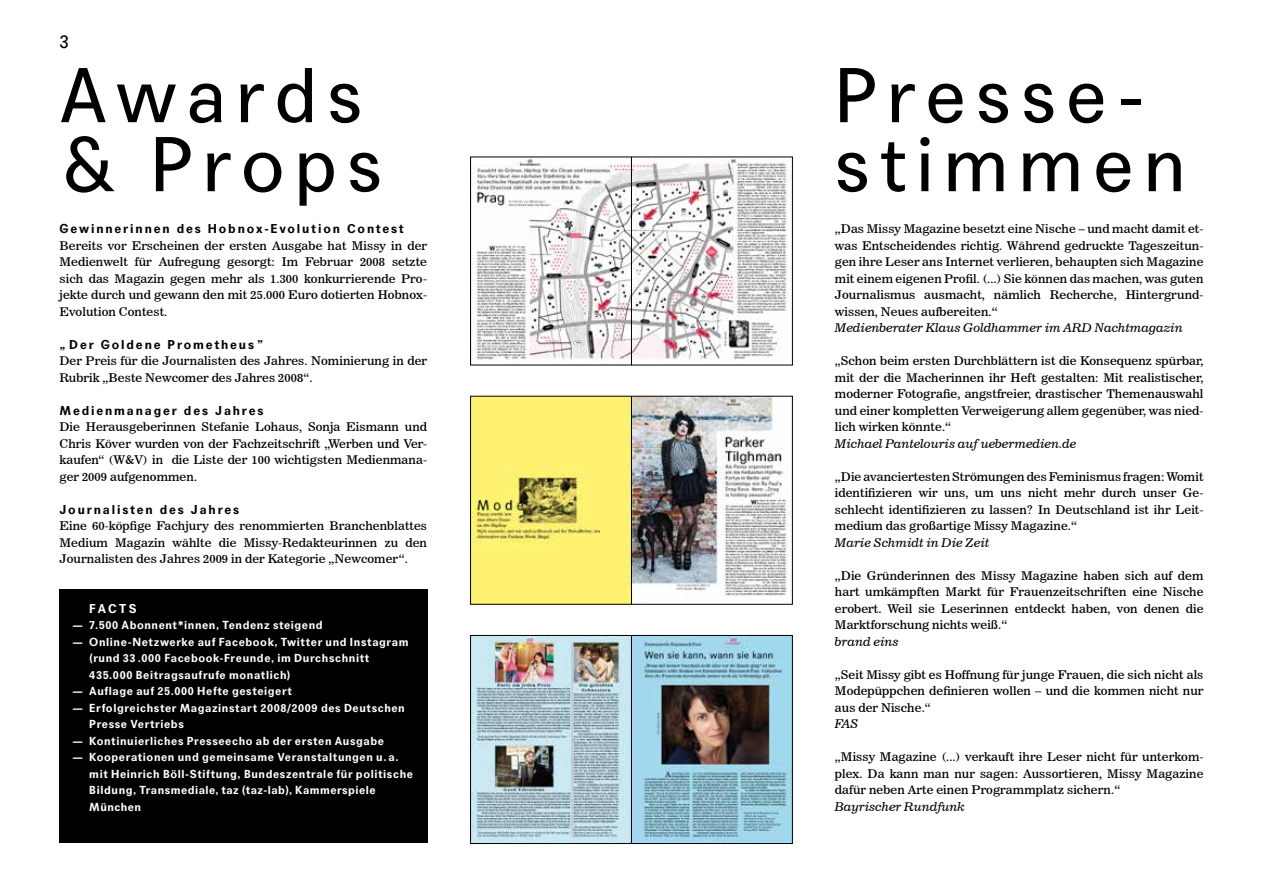
<style>
.page{position:relative;width:1263px;height:893px;background:#fff}
.page>*{position:absolute;margin:0;border:0;box-sizing:border-box;transform-origin:0 0}
.t1{font:75px/69px "Agipo";letter-spacing:.14em;color:#000}
.t2{font:18px "Agipo";color:#000}
.t3{font:700 12.45px "Agipo";letter-spacing:.15em;color:#000}
.t4{font:700 12.45px "Agipo";letter-spacing:.175em;color:#fff}
.t5{font:11.85px/16.5px "News 706 BT Roman C";letter-spacing:.005em;color:#000;text-align:justify;scale:1.07 1}
.t6{font:11.85px "News 706 BT Italic C";letter-spacing:.005em;color:#000;scale:1.07 1}
.t7{font:700 11.25px/16.5px "Agipo";letter-spacing:.055em;color:#fff}
</style>
<div class="page">
<img style="left:472px;top:159px;width:319px;height:204px">
<div style="left:470px;top:157px;width:323px;height:208px;border:1px solid #000"></div>
<img style="left:472px;top:637px;width:319px;height:205px">
<div style="left:470px;top:635px;width:323px;height:209px;border:1px solid #000"></div>
<img style="left:472px;top:398px;width:319px;height:205px">
<div style="left:470px;top:396px;width:323px;height:209px;border:1px solid #000"></div>
<div style="left:60px;top:589px;width:368px;height:254px;background:#000"></div>
<hr style="left:631px;top:396px;width:1px;height:208px;background:#000">
<hr style="left:631px;top:635px;width:1px;height:208px;background:#000">
<hr style="left:631px;top:157px;width:1px;height:208px;background:#000">
<h2 class="t2" style="left:60px;top:28px;width:11px">3</h2>
<h1 class="t1" style="left:60px;top:55px;width:324px">Awards &amp; Props</h1>
<p class="t3" style="left:60px;top:219px;width:346px">Gewinnerinnen des Hobnox-Evolution Contest</p>
<p class="t5" style="left:60px;top:237px;width:345px">Bereits vor Erscheinen der ersten Ausgabe hat Missy in der Medienwelt für Aufregung gesorgt: Im Februar 2008 setzte sich das Magazin gegen mehr als 1.300 konkurrierende Pro&shy;jekte durch und gewann den mit 25.000 Euro dotierten Hobnox-Evolution Contest.</p>
<p class="t3" style="left:60px;top:335px;width:205px">„ Der Goldene Prometheus”</p>
<p class="t5" style="left:60px;top:353px;width:345px">Der Preis für die Journalisten des Jahres. Nominierung in der<br>Rubrik „Beste Newcomer des Jahres 2008“.</p>
<p class="t3" style="left:60px;top:401px;width:205px">Medienmanager des Jahres</p>
<p class="t5" style="left:60px;top:419px;width:345px">Die Herausgeberinnen Stefanie Lohaus, Sonja Eismann und Chris Köver wurden von der Fachzeitschrift „Werben und Ver&shy;kaufen“ (W&amp;V) in die Liste der 100 wichtigsten Medienmana&shy;ger 2009 aufgenommen.</p>
<p class="t3" style="left:60px;top:500px;width:181px">Journalisten des Jahres</p>
<p class="t5" style="left:60px;top:518px;width:345px">Eine 60-köpfige Fachjury des renommierten Branchenblattes Medium Magazin wählte die Missy-Redakteurinnen zu den Journalisten des Jahres 2009 in der Kategorie „Newcomer“.</p>
<p class="t4" style="left:89px;top:599px;width:49px">FACTS</p>
<p class="t7" style="left:72px;top:616px;width:252px">— 7.500 Abonnent*innen, Tendenz steigend</p>
<p class="t7" style="left:89px;top:633px;width:321px;text-indent:-17px">— Online-Netzwerke auf Facebook, Twitter und Instagram (rund 33 .000 Facebook-Freunde, im Durchschnitt<br>435.000 Beitragsaufrufe monatlich)</p>
<p class="t7" style="left:72px;top:682px;width:221px">— Auflage auf 25.000 Hefte gesteigert</p>
<p class="t7" style="left:89px;top:699px;width:317px;text-indent:-17px">— Erfolgreichster Magazinstart 2008/2009 des Deutschen<br>Presse Vertriebs</p>
<p class="t7" style="left:72px;top:732px;width:313px">— Kontinuierliches Presseecho ab der ersten Ausgabe</p>
<p class="t7" style="left:89px;top:748px;width:325px;text-indent:-17px">— Kooperationen und gemeinsame Veranstaltungen u. a. mit Heinrich Böll-Stiftung, Bundeszentrale für politische Bildung, Transmediale, taz (taz-lab), Kammerspiele München</p>
<h1 class="t1" style="left:835px;top:55px;width:352px">Presse&shy;stimmen</h1>
<p class="t5" style="left:835px;top:221px;width:346px">„Das Missy Magazine besetzt eine Nische – und macht damit et&shy;was Entscheidendes richtig. Während gedruckte Tageszeitun&shy;gen ihre Leser ans Internet verlieren, behaupten sich Magazine mit einem eigenen Profil. (...) Sie können das machen, was guten Journalismus ausmacht, nämlich Recherche, Hintergrund&shy;wissen, Neues aufbereiten.“</p>
<p class="t6" style="left:835px;top:321px;width:326px">Medienberater Klaus Goldhammer im ARD Nachtmagazin</p>
<p class="t5" style="left:835px;top:353px;width:346px">„Schon beim ersten Durchblättern ist die Konsequenz spürbar, mit der die Macherinnen ihr Heft gestalten: Mit realistischer, moderner Fotografie, angstfreier, drastischer Themenauswahl und einer kompletten Verweigerung allem gegenüber, was nied&shy;lich wirken könnte.“</p>
<p class="t6" style="left:835px;top:437px;width:227px">Michael Pantelouris auf uebermedien.de</p>
<p class="t5" style="left:835px;top:468px;width:346px">„Die avanciertesten Strömungen des Feminismus fragen: Womit identifizieren wir uns, um uns nicht mehr durch unser Ge&shy;schlecht identifizieren zu lassen? In Deutschland ist ihr Leit&shy;medium das großartige Missy Magazine.“</p>
<p class="t6" style="left:835px;top:536px;width:146px">Marie Schmidt in Die Zeit</p>
<p class="t5" style="left:835px;top:567px;width:346px">„Die Gründerinnen des Missy Magazine haben sich auf dem hart umkämpften Markt für Frauenzeitschriften eine Nische erobert. Weil sie Leserinnen entdeckt haben, von denen die Marktforschung nichts weiß.“</p>
<p class="t6" style="left:835px;top:635px;width:61px">brand eins</p>
<p class="t5" style="left:835px;top:666px;width:346px">„Seit Missy gibt es Hoffnung für junge Frauen, die sich nicht als Modepüppchen definieren wollen – und die kommen nicht nur aus der Nische.“</p>
<p class="t6" style="left:835px;top:717px;width:23px">FAS</p>
<p class="t5" style="left:835px;top:749px;width:346px">„Missy Magazine (...) verkauft ihre Leser nicht für unterkom&shy;plex. Da kann man nur sagen: Aussortieren, Missy Magazine dafür neben Arte einen Programmplatz sichern.“</p>
<p class="t6" style="left:835px;top:800px;width:123px">Bayrischer Rundfunk</p>
</div>
